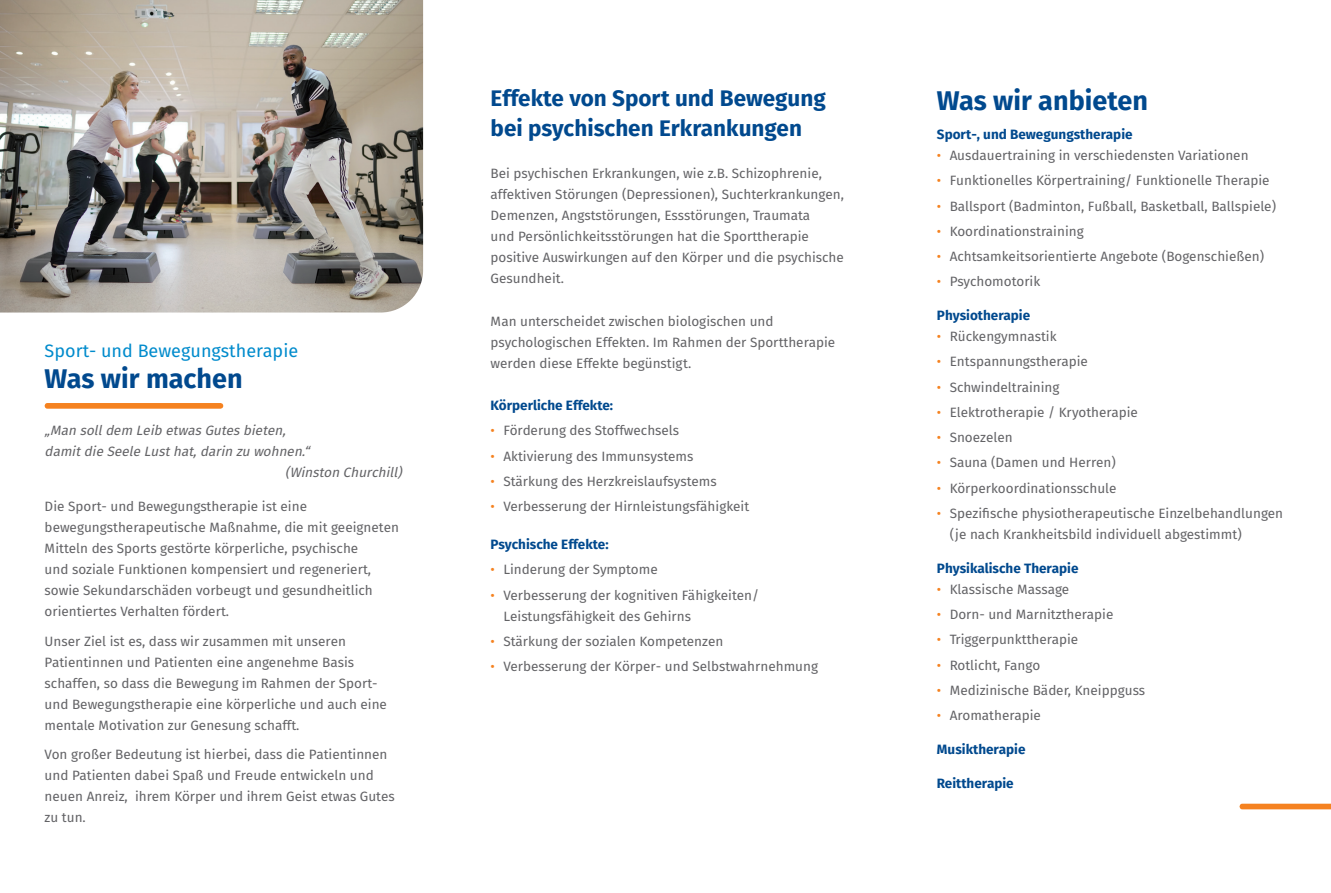
<style>
.page{position:relative;width:1331px;height:893px;background:#fff}
.page>*{position:absolute;margin:0;border:0;box-sizing:border-box;transform-origin:0 0}
.t1{font:700 27px "Fira Sans";color:#01498e}
.t2{font:700 22.5px/30px "Fira Sans";color:#01498e}
.t3{font:18px "Fira Sans";color:#008bcc}
.t4{font:13.5px/21px "Fira Sans";color:#636366}
.t5{font:700 13.5px "Fira Sans";color:#01498e}
.t6{font:italic 13.5px "Fira Sans";color:#636366}
.s1{color:#f58220}
</style>
<div class="page">
<img style="left:0;top:0;width:423px;height:313px">
<div style="left:45px;top:403px;width:178px;height:6px;background:#f58220;border-radius:3px"></div>
<svg style="left:1239px;top:804px;width:92px;height:5px"></svg>
<h3 class="t3" style="left:45px;top:338px;width:255px">Sport- und Bewegungstherapie</h3>
<h1 class="t1" style="left:45px;top:360px;width:200px">Was wir machen</h1>
<p class="t6" style="left:45px;top:421px;width:246px">„Man solldem Leib etwasGutesbieten,</p>
<p class="t6" style="left:45px;top:442px;width:270px">damitdie Seele Lusthat,darin zu wohnen.“</p>
<p class="t6" style="left:285px;top:463px;width:122px">(Winston Churchill)</p>
<p class="t4" style="left:45px;top:496px;width:356px">Die Sport- und Bewegungstherapie ist eine bewegungstherapeutische Maßnahme, die mit geeigneten Mitteln des Sports gestörte körperliche, psychische<br>und soziale Funktionen kompensiert und regeneriert, sowie Sekundarschäden vorbeugt und gesundheitlich orientiertes Verhalten fördert.</p>
<p class="t4" style="left:45px;top:630px;width:344px">Unser Ziel ist es, dass wir zusammen mit unseren Patientinnen und Patienten eine angenehme Basis schaffen, so dass die Bewegung im Rahmen der Sport&shy;und Bewegungstherapie eine körperliche und auch eine mentale Motivation zur Genesung schafft.</p>
<p class="t4" style="left:45px;top:744px;width:352px">Von großer Bedeutung ist hierbei, dass die Patientinnen und Patienten dabei Spaß und Freude entwickeln und neuen Anreiz, ihrem Körper und ihrem Geist etwas Gutes zu tun.</p>
<h2 class="t2" style="left:491px;top:83px;width:337px">Effekte von Sport und Bewegung bei psychischen Erkrankungen</h2>
<p class="t4" style="left:491px;top:163px;width:355px">Bei psychischen Erkrankungen, wie z.B. Schizophrenie, affektiven Störungen (Depressionen), Suchterkrankungen, Demenzen, Angststörungen, Essstörungen, Traumata<br>und Persönlichkeitsstörungen hat die Sporttherapie positive Auswirkungen auf den Körper und die psychische Gesundheit.</p>
<p class="t4" style="left:491px;top:310px;width:346px">Man unterscheidet zwischen biologischen und psychologischen Effekten. Im Rahmen der Sporttherapie werden diese Effekte begünstigt.</p>
<p class="t5" style="left:491px;top:396px;width:124px">Körperliche Effekte:</p>
<p class="t4" style="left:491px;top:420px;width:190px"><span class="s1">•</span> Förderung des Stoffwechsels</p>
<p class="t4" style="left:491px;top:445px;width:204px"><span class="s1">•</span> Aktivierung des Immunsystems</p>
<p class="t4" style="left:491px;top:471px;width:228px"><span class="s1">•</span> Stärkung des Herzkreislaufsystems</p>
<p class="t4" style="left:491px;top:496px;width:260px"><span class="s1">•</span> Verbesserung der Hirnleistungsfähigkeit</p>
<p class="t5" style="left:491px;top:535px;width:119px">Psychische Effekte:</p>
<p class="t4" style="left:491px;top:559px;width:169px"><span class="s1">•</span> Linderung der Symptome</p>
<p class="t4" style="left:503px;top:584px;width:257px;text-indent:-13px"><span class="s1">•</span> Verbesserung der kognitiven Fähigkeiten/<br>Leistungsfähigkeit des Gehirns</p>
<p class="t4" style="left:491px;top:631px;width:234px"><span class="s1">•</span> Stärkung der sozialen Kompetenzen</p>
<p class="t4" style="left:491px;top:656px;width:329px"><span class="s1">•</span> Verbesserung der Körper- und Selbstwahrnehmung</p>
<h1 class="t1" style="left:937px;top:81px;width:213px">Was wir anbieten</h1>
<p class="t5" style="left:937px;top:125px;width:197px">Sport-, und Bewegungstherapie</p>
<p class="t4" style="left:937px;top:145px;width:313px"><span class="s1">•</span> Ausdauertraining in verschiedensten Variationen</p>
<p class="t4" style="left:937px;top:170px;width:334px"><span class="s1">•</span> Funktionelles Körpertraining/ Funktionelle Therapie</p>
<p class="t4" style="left:937px;top:195px;width:341px"><span class="s1">•</span> Ballsport (Badminton, Fußball, Basketball, Ballspiele)</p>
<p class="t4" style="left:937px;top:221px;width:148px"><span class="s1">•</span> Koordinationstraining</p>
<p class="t4" style="left:937px;top:246px;width:329px"><span class="s1">•</span> Achtsamkeitsorientierte Angebote (Bogenschießen)</p>
<p class="t4" style="left:937px;top:271px;width:105px"><span class="s1">•</span> Psychomotorik</p>
<p class="t5" style="left:937px;top:306px;width:95px">Physiotherapie</p>
<p class="t4" style="left:937px;top:326px;width:121px"><span class="s1">•</span> Rückengymnastik</p>
<p class="t4" style="left:937px;top:351px;width:153px"><span class="s1">•</span> Entspannungstherapie</p>
<p class="t4" style="left:937px;top:376px;width:124px"><span class="s1">•</span> Schwindeltraining</p>
<p class="t4" style="left:937px;top:402px;width:203px"><span class="s1">•</span> Elektrotherapie / Kryotherapie</p>
<p class="t4" style="left:937px;top:427px;width:77px"><span class="s1">•</span> Snoezelen</p>
<p class="t4" style="left:937px;top:452px;width:180px"><span class="s1">•</span> Sauna (Damen und Herren)</p>
<p class="t4" style="left:937px;top:477px;width:181px"><span class="s1">•</span> Körperkoordinationsschule</p>
<p class="t4" style="left:950px;top:503px;width:335px;text-indent:-13px"><span class="s1">•</span> Spezifische physiotherapeutische Einzelbehandlungen (je nach Krankheitsbild individuell abgestimmt)</p>
<p class="t5" style="left:937px;top:559px;width:143px">Physikalische Therapie</p>
<p class="t4" style="left:937px;top:578px;width:134px"><span class="s1">•</span> Klassische Massage</p>
<p class="t4" style="left:937px;top:604px;width:178px"><span class="s1">•</span> Dorn- und Marnitztherapie</p>
<p class="t4" style="left:937px;top:629px;width:143px"><span class="s1">•</span> Triggerpunkttherapie</p>
<p class="t4" style="left:937px;top:654px;width:105px"><span class="s1">•</span> Rotlicht, Fango</p>
<p class="t4" style="left:937px;top:680px;width:210px"><span class="s1">•</span> Medizinische Bäder, Kneippguss</p>
<p class="t4" style="left:937px;top:705px;width:106px"><span class="s1">•</span> Aromatherapie</p>
<p class="t5" style="left:937px;top:740px;width:90px">Musiktherapie</p>
<p class="t5" style="left:937px;top:773px;width:78px">Reittherapie</p>
</div>
